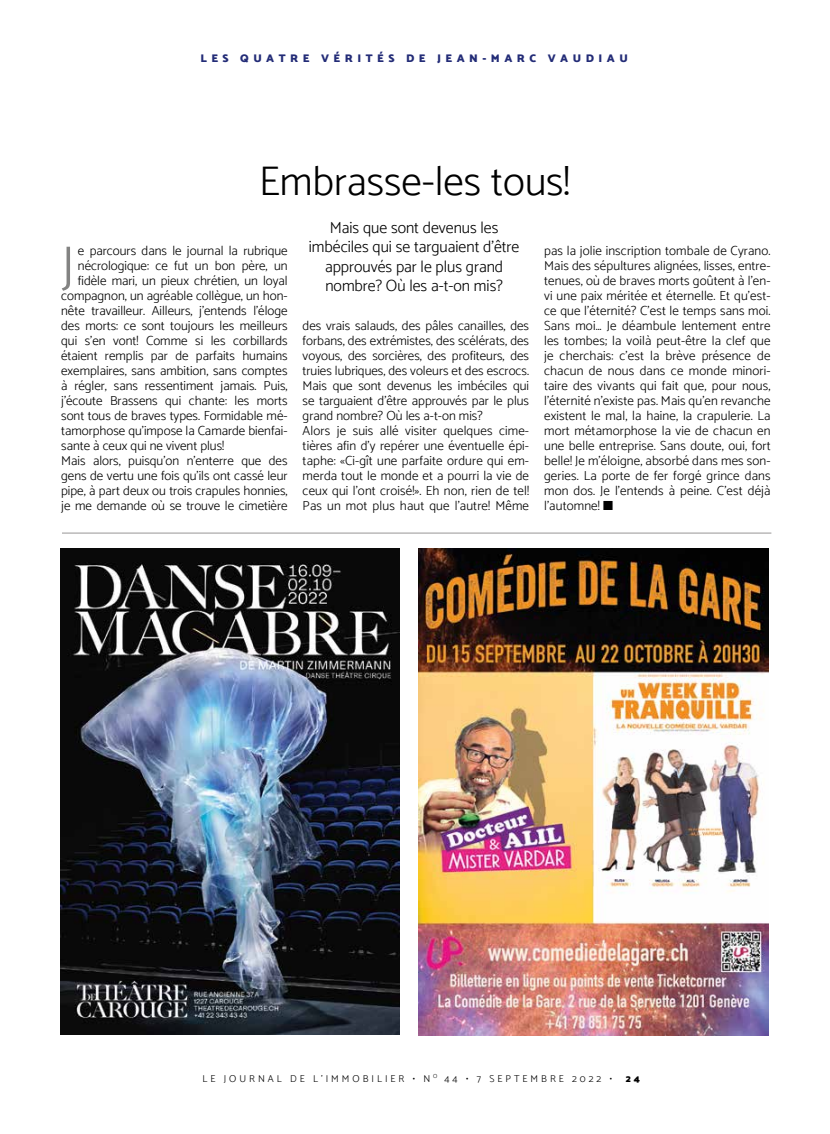
<style>
.page{position:relative;width:830px;height:1134px;background:#fff}
.page>*{position:absolute;margin:0;border:0;box-sizing:border-box;transform-origin:0 0}
.t1{font:300 56.38px "Catamaran";color:#838382}
.t2{font:300 41.25px "Catamaran";color:#000}
.t3{font:300 16.25px/19.5px "Catamaran";color:#000;text-align:center}
.t4{font:300 13.12px/15px "Catamaran";color:#000}
.t5{font:900 11.25px "Catamaran";letter-spacing:.4em;color:#232c77}
.t6{font:300 10px "Catamaran";letter-spacing:.3em;color:#000}
.t7{font:900 10px "Catamaran";color:#000}
</style>
<div class="page">
<hr style="left:62px;top:533px;width:709px;height:1px;background:#979696">
<img style="left:60px;top:549px;width:339px;height:485px">
<img style="left:418px;top:549px;width:349px;height:487px">
<p class="t5" style="left:200px;top:51px;width:429px">LES QUATRE VÉRITÉS DE JEAN-MARC VAUDIAU</p>
<h2 class="t2" style="left:259px;top:157px;width:312px">Embrasse-les tous!</h2>
<h1 class="t1" style="left:61px;top:233px;width:15px">J</h1>
<p class="t4" style="left:78px;top:243px;width:211px">e parcours dans le journal la rubrique</p>
<p class="t4" style="left:78px;top:258px;width:211px">nécrologique: ce fut un bon père, un</p>
<p class="t4" style="left:78px;top:273px;width:211px">fidèle mari, un pieux chrétien, un loyal</p>
<p class="t4" style="left:61px;top:288px;width:228px">compagnon, un agréable collègue, un hon-</p>
<p class="t4" style="left:61px;top:303px;width:228px">nête travailleur. Ailleurs, j’entends l’éloge</p>
<p class="t4" style="left:61px;top:318px;width:228px">des morts: ce sont toujours les meilleurs</p>
<p class="t4" style="left:61px;top:333px;width:228px">qui s’en vont! Comme si les corbillards</p>
<p class="t4" style="left:61px;top:348px;width:228px">étaient remplis par de parfaits humains</p>
<p class="t4" style="left:61px;top:363px;width:228px">exemplaires, sans ambition, sans comptes</p>
<p class="t4" style="left:61px;top:378px;width:228px">à régler, sans ressentiment jamais. Puis,</p>
<p class="t4" style="left:61px;top:393px;width:228px">j’écoute Brassens qui chante: les morts</p>
<p class="t4" style="left:61px;top:408px;width:228px">sont tous de braves types. Formidable mé-</p>
<p class="t4" style="left:61px;top:423px;width:228px">tamorphose qu’impose la Camarde bienfai-</p>
<p class="t4" style="left:61px;top:438px;width:164px">sante à ceux qui ne vivent plus!</p>
<p class="t4" style="left:61px;top:453px;width:228px">Mais alors, puisqu’on n’enterre que des</p>
<p class="t4" style="left:61px;top:468px;width:228px">gens de vertu une fois qu’ils ont cassé leur</p>
<p class="t4" style="left:61px;top:483px;width:228px">pipe, à part deux ou trois crapules honnies,</p>
<p class="t4" style="left:61px;top:498px;width:228px">je me demande où se trouve le cimetière</p>
<p class="t3" style="left:308px;top:217px;width:212px">Mais que sont devenus les imbéciles qui se targuaient d’être approuvés par le plus grand nombre? Où les a-t-on mis?</p>
<p class="t4" style="left:302px;top:318px;width:228px">des vrais salauds, des pâles canailles, des forbans, des extrémistes, des scélérats, des voyous, des sorcières, des profiteurs, des truies lubriques, des voleurs et des escrocs.<br>Mais que sont devenus les imbéciles qui se targuaient d’être approuvés par le plus grand nombre? Où les a-t-on mis?<br>Alors je suis allé visiter quelques cime&shy;tières afin d’y repérer une éventuelle épi&shy;taphe: «Ci-gît une parfaite ordure qui em&shy;merda tout le monde et a pourri la vie de ceux qui l’ont croisé!». Eh non, rien de tel!<br>Pas un mot plus haut que l’autre! Même</p>
<p class="t4" style="left:544px;top:243px;width:228px;text-align:justify">pas la jolie inscription tombale de Cyrano.<br>Mais des sépultures alignées, lisses, entre&shy;tenues, où de braves morts goûtent à l’en&shy;vi une paix méritée et éternelle. Et qu’est&shy;ce que l’éternité? C’est le temps sans moi.<br>Sans moi… Je déambule lentement entre les tombes; la voilà peut-être la clef que je cherchais: c’est la brève présence de chacun de nous dans ce monde minori&shy;taire des vivants qui fait que, pour nous, l’éternité n’existe pas. Mais qu’en revanche existent le mal, la haine, la crapulerie. La mort métamorphose la vie de chacun en une belle entreprise. Sans doute, oui, fort belle! Je m’éloigne, absorbé dans mes son&shy;geries. La porte de fer forgé grince dans mon dos. Je l’entends à peine. C’est déjà l’automne! ■</p>
<p class="t6" style="left:202px;top:1072px;width:411px">LE JOURNAL DE L’IMMOBILIER • N <sup>O</sup> 44 • 7 SEPTEMBRE 2022 •</p>
<p class="t7" style="left:625px;top:1072px;width:16px">2 4</p>
</div>
